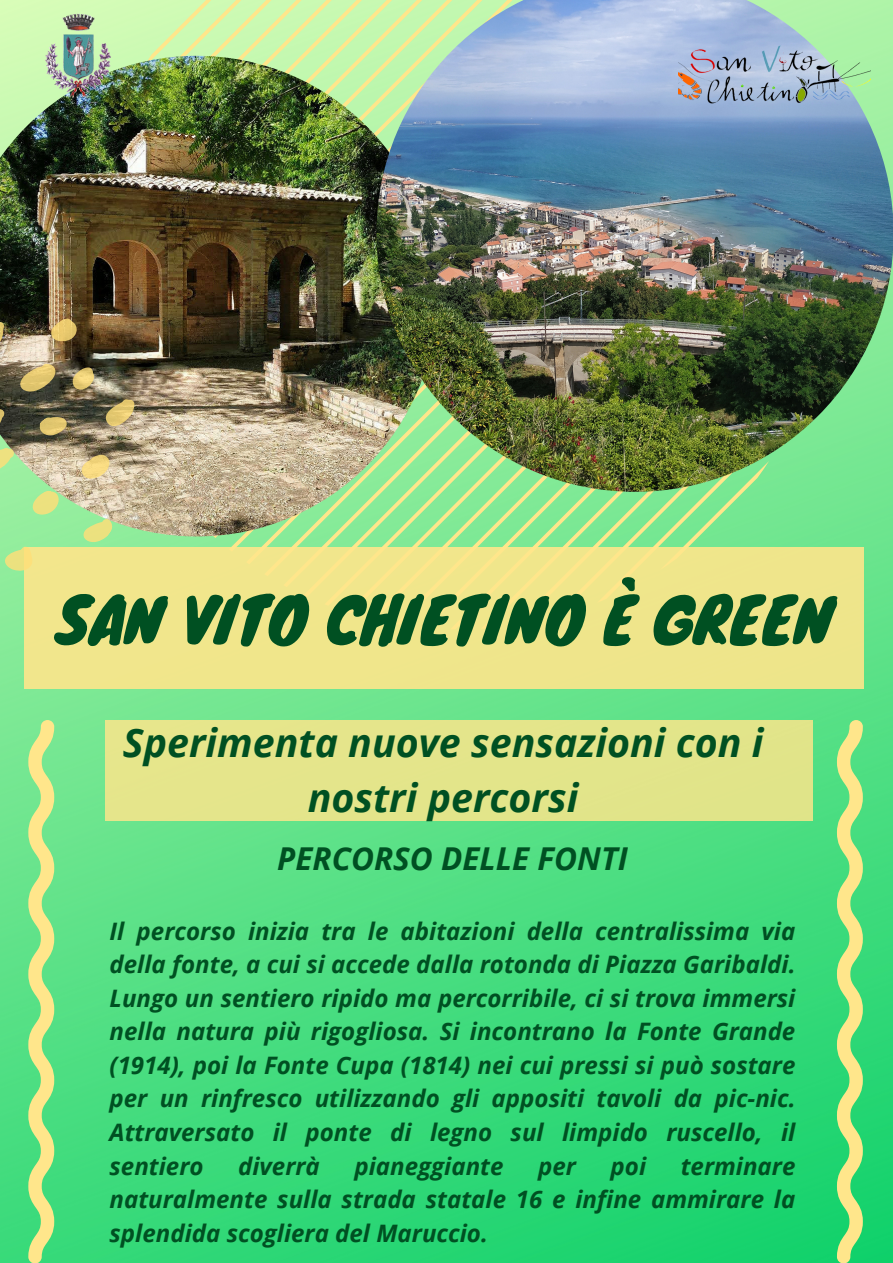
<style>
.page{position:relative;width:893px;height:1263px;background:#fff}
.page>*{position:absolute;margin:0;border:0;box-sizing:border-box;transform-origin:0 0}
.t1{font:61.5px "Knewave";color:#005022}
.t2{font:italic 700 39.38px/54.9px "Open Sans";color:#005022;text-align:center}
.t3{font:italic 700 31.5px "Open Sans";color:#005022}
.t4{font:italic 700 24.08px/33.6px "Open Sans";color:#005022;text-align:justify}
</style>
<div class="page">
<img style="left:0;top:0;width:893px;height:1263px">
<svg style="left:514px;top:492px;width:310px;height:55px;fill:#7de894"></svg>
<svg style="left:552px;top:492px;width:264px;height:55px;fill:#7be893"></svg>
<svg style="left:597px;top:492px;width:205px;height:55px"></svg>
<div style="left:24px;top:547px;width:839px;height:142px;background:#f0e68b"></div>
<svg style="left:837px;top:720px;width:26px;height:543px"></svg>
<div style="left:105px;top:720px;width:707px;height:101px;background:#e3e58a"></div>
<svg style="left:28px;top:720px;width:26px;height:543px"></svg>
<img style="left:0;top:56px;width:437px;height:480px">
<img style="left:376px;top:0;width:517px;height:492px">
<img style="left:678px;top:21px;width:192px;height:137px">
<img style="left:37px;top:9px;width:82px;height:94px">
<img style="left:0;top:310px;width:144px;height:268px">
<h1 class="t1" style="left:56px;top:570px;width:778px">SAN VITO CHIETINO È GREEN</h1>
<h2 class="t2" style="left:123px;top:714px;width:642px">Sperimenta nuove sensazioni con i nostri percorsi</h2>
<h3 class="t3" style="left:277px;top:836px;width:352px">PERCORSO DELLE FONTI</h3>
<p class="t4" style="left:110px;top:913px;width:687px">Il percorso inizia tra le abitazioni della centralissima via della fonte, a cui si accede dalla rotonda di Piazza Garibaldi.<br>Lungo un sentiero ripido ma percorribile, ci si trova immersi nella natura più rigogliosa. Si incontrano la Fonte Grande (1914), poi la Fonte Cupa (1814) nei cui pressi si può sostare per un rinfresco utilizzando gli appositi tavoli da pic-nic.<br>Attraversato il ponte di legno sul limpido ruscello, il sentiero</p>
<p class="t4" style="left:238px;top:1148px;width:83px">diverrà</p>
<p class="t4" style="left:354px;top:1148px;width:151px">pianeggiante</p>
<p class="t4" style="left:538px;top:1148px;width:39px">per</p>
<p class="t4" style="left:610px;top:1148px;width:37px">poi</p>
<p class="t4" style="left:110px;top:1148px;width:687px;text-indent:571px">terminare naturalmente sulla strada statale 16 e infine ammirare la splendida scogliera del Maruccio.</p>
</div>
